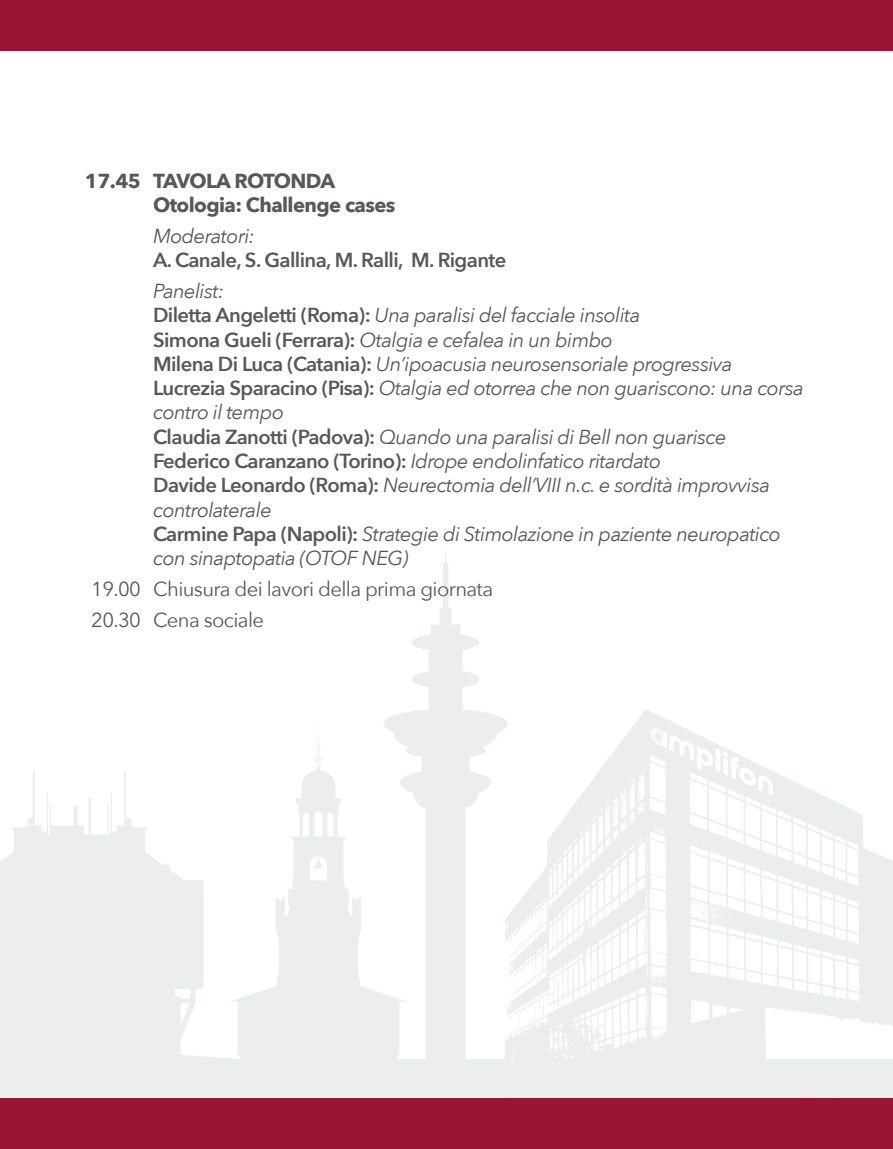
<style>
.page{position:relative;width:893px;height:1149px;background:#fff}
.page>*{position:absolute;margin:0;border:0;box-sizing:border-box;transform-origin:0 0}
.t1{font:italic 20.25px/24.3px "Avenir Next";letter-spacing:-.03em;color:#57585b}
.t2{font:20.25px/30.6px "Avenir Next";letter-spacing:-.03em;color:#57585b}
.t3{font:700 20.25px/24.3px "Avenir Next";letter-spacing:-.03em;color:#57585b}
.t4{font:600 20.25px "Avenir Next";letter-spacing:-.03em;color:#57585b}
.s1{font-weight:600;font-style:normal}
</style>
<div class="page">
<svg style="left:0;top:551px;width:505px;height:545px"></svg>
<svg style="left:650px;top:724px;width:123px;height:71px"></svg>
<div style="left:0;top:1097px;width:893px;height:51px;background:#9b1335"></div>
<div style="left:0;top:0;width:893px;height:51px;background:#9b1335"></div>
<p class="t3" style="left:153px;top:168px;width:244px;text-indent:-68px">17.45 TAVOLA ROTONDA<br>Otologia: Challenge cases</p>
<p class="t1" style="left:153px;top:223px;width:103px">Moderatori:</p>
<p class="t4" style="left:153px;top:243px;width:355px">A. Canale, S. Gallina, M. Ralli, M. Rigante</p>
<p class="t1" style="left:153px;top:278px;width:652px">Panelist:<br><span class="s1">Diletta Angeletti (Roma):</span> Una paralisi del facciale insolita<br><span class="s1">Simona Gueli (Ferrara):</span> Otalgia e cefalea in un bimbo<br><span class="s1">Milena Di Luca (Catania):</span> Un’ipoacusia neurosensoriale progressiva <span class="s1">Lucrezia Sparacino (Pisa):</span> Otalgia ed otorrea che non guariscono: una corsa contro il tempo<br><span class="s1">Claudia Zanotti (Padova):</span> Quando una paralisi di Bell non guarisce <span class="s1">Federico Caranzano (Torino):</span> Idrope endolinfatico ritardato<br><span class="s1">Davide Leonardo (Roma):</span> Neurectomia dell’VIII n.c. e sordità improvvisa controlaterale<br><span class="s1">Carmine Papa (Napoli):</span> Strategie di Stimolazione in paziente neuropatico con sinaptopatia (OTOF NEG)</p>
<p class="t2" style="left:91px;top:572px;width:404px">19.00 Chiusura dei lavori della prima giornata<br>20.30 Cena sociale</p>
</div>
